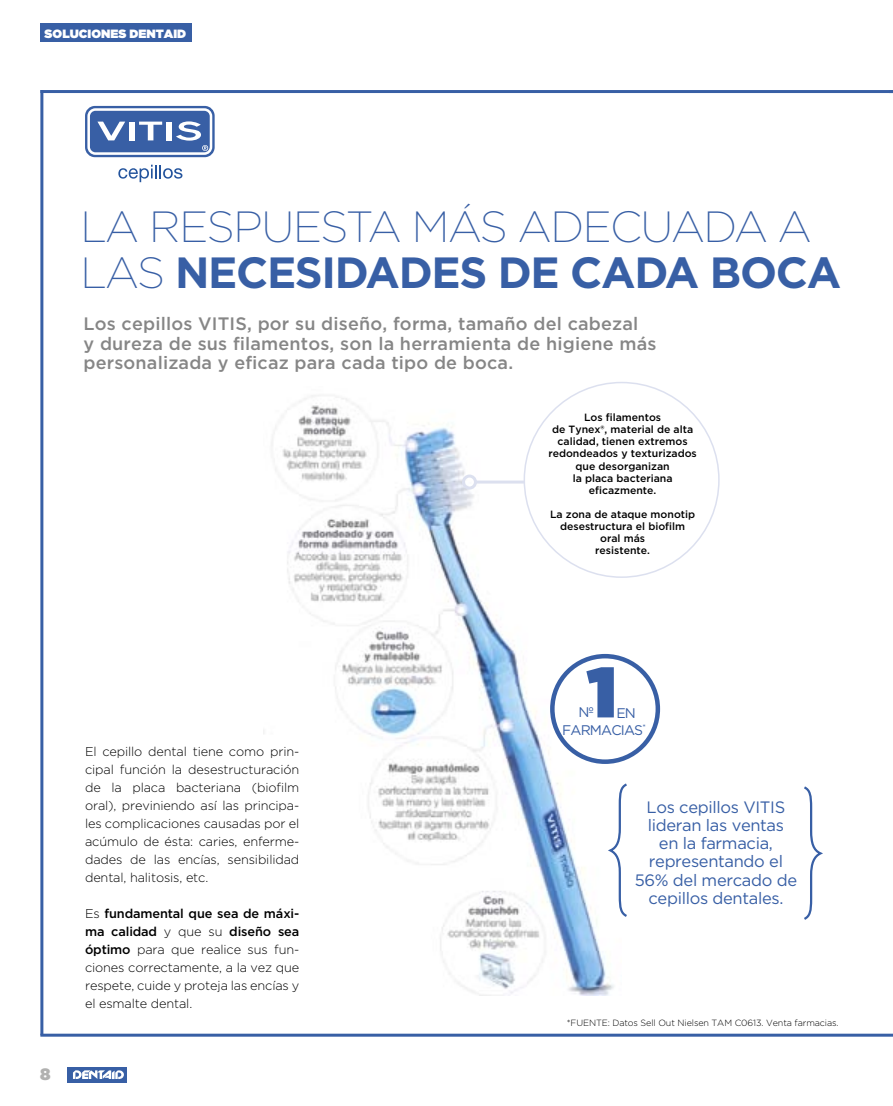
<style>
.page{position:relative;width:893px;height:1106px;background:#fff}
.page>*{position:absolute;margin:0;border:0;box-sizing:border-box;transform-origin:0 0}
.t1{font:900 71.1px "Gotham";color:#385fa5}
.t2{font:200 43.65px/46.5px "Gotham";letter-spacing:-.03em;color:#385fa5}
.t3{font:500 18px/19.5px "Gotham";letter-spacing:.01em;color:#868686}
.t4{font:16.5px/18px "Gotham";letter-spacing:-.02em;color:#385fa5;text-align:center}
.t5{font:900 16.5px "Gotham";color:#b1b1b0}
.t6{font:13.95px/17px "Gotham";letter-spacing:-.06em;color:#385fa5}
.t7{font:300 12.75px/18px "Gotham";letter-spacing:-.01em;color:#000;text-align:justify}
.t8{font:900 12px "Gotham";color:#fff}
.t9{font:500 10.5px/12px "Gotham";color:#000;text-align:center}
.t10{font:300 9px "Gotham";letter-spacing:-.01em;color:#000}
.s1{font-weight:700}
.s2{font-weight:500}
</style>
<div class="page">
<div style="left:68px;top:1066px;width:59px;height:16px;background:#385fa5"></div>
<svg style="left:73px;top:1070px;width:51px;height:9px"></svg>
<div style="left:40px;top:23px;width:152px;height:19px;background:#385fa5"></div>
<hr style="left:40px;top:90px;width:853px;height:3px;background:#385fa5">
<hr style="left:40px;top:1033px;width:853px;height:3px;background:#385fa5">
<hr style="left:40px;top:90px;width:3px;height:945px;background:#385fa5">
<div style="left:85px;top:106px;width:130px;height:51px;background:#385fa5;border-radius:10px"></div>
<div style="left:87px;top:108px;width:125px;height:47px;border:3px solid #fff;border-radius:7px"></div>
<svg style="left:97px;top:122px;width:28px;height:18px"></svg>
<div style="left:129px;top:122px;width:6px;height:18px;background:#fff"></div>
<svg style="left:139px;top:122px;width:23px;height:18px"></svg>
<div style="left:166px;top:122px;width:6px;height:18px;background:#fff"></div>
<svg style="left:176px;top:121px;width:32px;height:30px"></svg>
<svg style="left:118px;top:165px;width:64px;height:17px"></svg>
<img style="left:271px;top:387px;width:349px;height:608px">
<hr style="left:475px;top:480px;width:49px;height:3px;background:#dce0ef">
<div style="left:462px;top:474px;width:15px;height:15px;border:3px solid #dce0ef;border-radius:50%"></div>
<div style="left:552px;top:656px;width:106px;height:105px;background:#fff;border-radius:50%"></div>
<div style="left:550px;top:654px;width:110px;height:110px;border:4px solid #385fa5;border-radius:50%"></div>
<svg style="left:804px;top:786px;width:19px;height:134px"></svg>
<svg style="left:605px;top:781px;width:22px;height:138px"></svg>
<p class="t8" style="left:53px;top:26px;width:40px">ECCIÓ</p>
<p class="t8" style="left:45px;top:26px;width:143px">SOLUCIONES DENTAID</p>
<p class="t2" style="left:81px;top:203px;width:762px">LA RESPUESTA MÁS ADECUADA A<br>LAS <span class="s1">NECESIDADES DE CADA BOCA</span></p>
<p class="t3" style="left:84px;top:314px;width:574px">Los cepillos VITIS, por su diseño, forma, tamaño del cabezal<br>y dureza de sus filamentos, son la herramienta de higiene más personalizada y eficaz para cada tipo de boca.</p>
<p class="t9" style="left:548px;top:412px;width:150px">Los filamentos<br>de Tynex®, material de alta calidad, tienen extremos redondeados y texturizados que desorganizan<br>la placa bacteriana eficazmente.</p>
<p class="t9" style="left:550px;top:508px;width:147px">La zona de ataque monotip desestructura el biofilm oral más<br>resistente.</p>
<p class="t5" style="left:40px;top:1064px;width:12px">8</p>
<p class="t7" style="left:85px;top:742px;width:216px">El cepillo dental tiene como prin&shy;cipal función la desestructuración de la placa bacteriana (biofilm oral), previniendo así las principa&shy;les complicaciones causadas por el acúmulo de ésta: caries, enferme&shy;dades de las encías, sensibilidad dental, halitosis, etc.</p>
<p class="t7" style="left:85px;top:904px;width:216px">Es <span class="s2">fundamental que sea de máxi&shy;ma calidad</span> y que su <span class="s2">diseño sea óptimo</span> para que realice sus fun&shy;ciones correctamente, a la vez que respete, cuide y proteja las encías y el esmalte dental.</p>
<p class="t1" style="left:587px;top:649px;width:32px">1</p>
<p class="t6" style="left:578px;top:703px;width:17px">nº</p>
<p class="t6" style="left:562px;top:704px;width:85px;text-indent:54px">en farmacias<sup>*</sup></p>
<p class="t4" style="left:635px;top:798px;width:164px">Los cepillos VITIS lideran las ventas<br>en la farmacia, representando el<br>56% del mercado de cepillos dentales.</p>
<p class="t10" style="left:567px;top:1017px;width:273px">*Fuente: Datos Sell Out N ielsen TAM C0613. Venta farmacias.</p>
</div>
